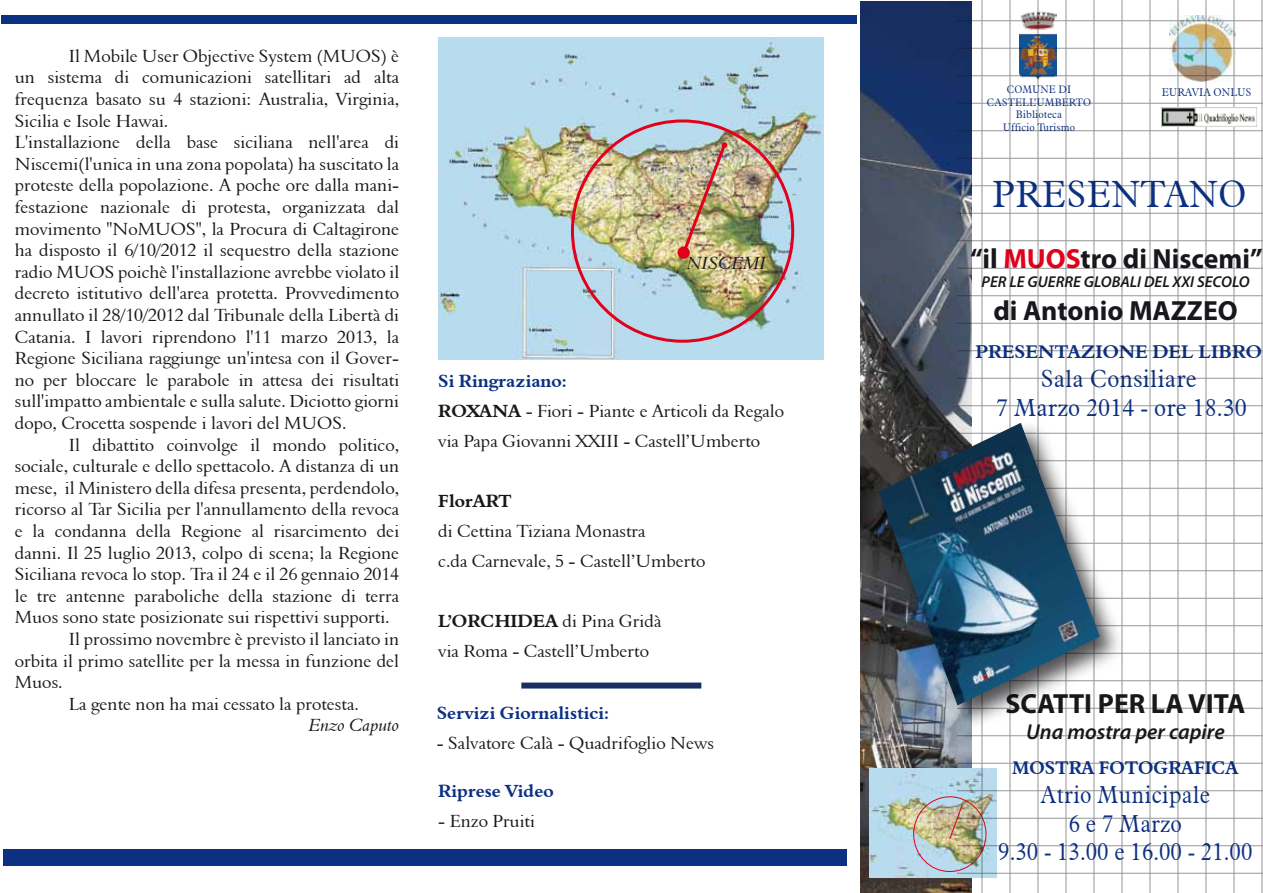
<style>
.page{position:relative;width:1263px;height:893px;background:#fff}
.page>*{position:absolute;margin:0;border:0;box-sizing:border-box;transform-origin:0 0}
.t1{font:300 37.05px "Aldine 721 BT";color:#0c3183}
.t2{font:700 27.75px "Myriad Pro";color:#1a171c}
.t3{font:300 24.15px/29px "Aldine 721 BT";color:#0c3183;text-align:center;scale:.95 1}
.t4{font:300 24.15px/29px "Aldine 721 BT";color:#0c3183;text-align:center}
.t5{font:italic 600 21.6px "Myriad Pro";color:#1a171c}
.t6{font:18.75px "Aldine 401 BT Bold A";color:#0c3183}
.t7{font:18.75px "Aldine 401 BT Bold A";color:#0c3183;scale:.95 1}
.t8{font:18px/21.6px "Aldine 401 BT Roman A";color:#1a171c}
.t9{font:18px "Aldine 401 BT Bold A";color:#0c3183}
.t10{font:18px "Aldine 401 BT Italic A";color:#1a171c}
.t11{font:18px "Aldine 401 BT Bold A";color:#1a171c}
.t12{font:italic 600 15.75px "Myriad Pro";color:#1a171c}
.t13{font:300 10.95px "Aldine 721 BT";color:#0c3183}
.t14{font:300 10.65px/12.8px "Aldine 721 BT";color:#0c3183;text-align:center}
.s1{font-family:"Aldine 401 BT Bold A"}
.s2{color:#e2001a}
</style>
<div class="page">
<img style="left:861px;top:2px;width:96px;height:890px">
<img style="left:870px;top:769px;width:87px;height:109px">
<svg style="left:949px;top:804px;width:8px;height:36px"></svg>
<svg style="left:957px;top:1px;width:306px;height:891px"></svg>
<img style="left:1161px;top:107px;width:96px;height:19px">
<img style="left:866px;top:411px;width:267px;height:328px">
<img style="left:878px;top:423px;width:222px;height:282px">
<div style="left:2px;top:16px;width:854px;height:8px;background:#0c3183"></div>
<div style="left:3px;top:849px;width:843px;height:16px;background:#0c3183"></div>
<img style="left:438px;top:38px;width:386px;height:321px">
<div style="left:677px;top:247px;width:13px;height:12px;background:#e2001a;border-radius:50%"></div>
<img style="left:682px;top:141px;width:46px;height:110px">
<div style="left:521px;top:682px;width:180px;height:6px;background:#192f61"></div>
<p class="t8" style="left:15px;top:45px;width:386px;text-indent:54px">Il Mobile User Objective System (MUOS) è un sistema di comunicazioni satellitari ad alta frequenza basato su 4 stazioni: Australia, Virginia, Sicilia e Isole Hawai.<br>L'installazione della base siciliana nell'area di Niscemi(l'unica in una zona popolata) ha suscitato la proteste della popolazione. A poche ore dalla mani&shy;festazione nazionale di protesta, organizzata dal movimento "NoMUOS", la Procura di Caltagirone ha disposto il 6/10/2012 il sequestro della stazione radio MUOS poichè l'installazione avrebbe violato il decreto istitutivo dell'area protetta. Provvedimento annullato il 28/10/2012 dal Tribunale della Libertà di Catania. I lavori riprendono l'11 marzo 2013, la Regione Siciliana raggiunge un'intesa con il Gover&shy;no per bloccare le parabole in attesa dei risultati sull'impatto ambientale e sulla salute. Diciotto giorni dopo, Crocetta sospende i lavori del MUOS.</p>
<p class="t8" style="left:69px;top:433px;width:332px">Il dibattito coinvolge il mondo politico,</p>
<p class="t8" style="left:15px;top:455px;width:386px">sociale, culturale e dello spettacolo. A distanza di un</p>
<p class="t8" style="left:15px;top:477px;width:386px">mese, il Ministero della difesa presenta, perdendolo,</p>
<p class="t8" style="left:15px;top:498px;width:386px">ricorso al Tar Sicilia per l'annullamento della revoca</p>
<p class="t8" style="left:15px;top:520px;width:386px">e la condanna della Regione al risarcimento dei</p>
<p class="t8" style="left:15px;top:541px;width:386px">danni. Il 25 luglio 2013, colpo di scena; la Regione</p>
<p class="t8" style="left:15px;top:563px;width:386px">Siciliana revoca lo stop. Tra il 24 e il 26 gennaio 2014</p>
<p class="t8" style="left:15px;top:585px;width:386px">le tre antenne paraboliche della stazione di terra</p>
<p class="t8" style="left:15px;top:606px;width:376px">Muos sono state posizionate sui rispettivi supporti.</p>
<p class="t8" style="left:69px;top:628px;width:332px">Il prossimo novembre è previsto il lanciato in</p>
<p class="t8" style="left:15px;top:649px;width:386px">orbita il primo satellite per la messa in funzione del</p>
<p class="t8" style="left:15px;top:671px;width:49px">Muos.</p>
<p class="t8" style="left:69px;top:693px;width:292px">La gente non ha mai cessato la protesta.</p>
<p class="t10" style="left:309px;top:714px;width:92px">Enzo Caputo</p>
<p class="t10" style="left:687px;top:252px;width:80px">NISCEMI</p>
<p class="t9" style="left:438px;top:370px;width:130px">Si Ringraziano:</p>
<p class="t8" style="left:438px;top:396px;width:347px;line-height:30px"><span class="s1">ROXANA</span> - Fiori - Piante e Articoli da Regalo via Papa Giovanni XXIII - Castell’Umberto</p>
<p class="t11" style="left:438px;top:490px;width:75px">FlorART</p>
<p class="t8" style="left:438px;top:516px;width:269px;line-height:30px">di Cettina Tiziana Monastra<br>c.da Carnevale, 5 - Castell’Umberto</p>
<p class="t8" style="left:438px;top:606px;width:225px;line-height:30px"><span class="s1">L’ORCHIDEA</span> di Pina Gridà via Roma - Castell’Umberto</p>
<p class="t9" style="left:437px;top:702px;width:174px">Servizi Giornalistici:</p>
<p class="t8" style="left:437px;top:732px;width:279px">- Salvatore Calà - Quadrifoglio News</p>
<p class="t9" style="left:438px;top:780px;width:117px">Riprese Video</p>
<p class="t8" style="left:438px;top:810px;width:98px">- Enzo Pruiti</p>
<p class="t14" style="left:987px;top:83px;width:106px">COMUNE DI<br>CASTELL’UMBERTO<br>Biblioteca<br>Ufficio Turismo</p>
<p class="t13" style="left:1162px;top:85px;width:91px">EURAVIA ONLUS</p>
<h1 class="t1" style="left:992px;top:171px;width:255px">PRESENTANO</h1>
<h2 class="t2" style="left:970px;top:240px;width:294px">“il <span class="s2">MUOS</span>tro di Niscemi”</h2>
<p class="t12" style="left:981px;top:271px;width:269px">PER LE GUERRE GLOBALI DEL XXI SECOLO</p>
<h2 class="t2" style="left:993px;top:292px;width:246px">di Antonio MAZZEO</h2>
<p class="t6" style="left:975px;top:340px;width:288px">PRESENTAZIONE DEL LIBRO</p>
<h3 class="t4" style="left:996px;top:364px;width:252px">Sala Consiliare<br>7 Marzo 2014 - ore 18.30</h3>
<h2 class="t2" style="left:1005px;top:686px;width:241px">SCATTI PER LA VITA</h2>
<p class="t5" style="left:1026px;top:718px;width:200px">Una mostra per capire</p>
<p class="t7" style="left:1012px;top:756px;width:240px">MOSTRA FOTOGRAFICA</p>
<h3 class="t3" style="left:998px;top:779px;width:269px">Atrio Municipale<br>6 e 7 Marzo<br>9.30 - 13.00 e 16.00 - 21.00</h3>
</div>
